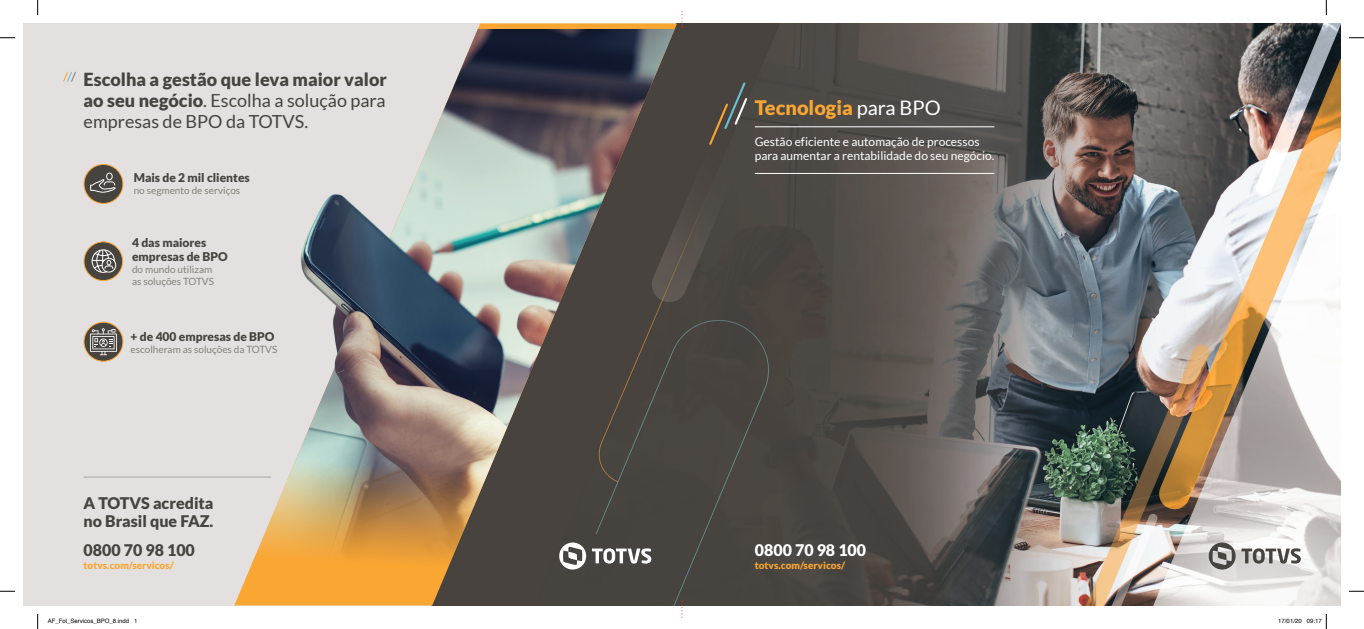
<style>
.page{position:relative;width:1364px;height:629px;background:#fff}
.page>*{position:absolute;margin:0;border:0;box-sizing:border-box;transform-origin:0 0}
.t1{font:900 20px "Lato";color:#faa633}
.t2{font:900 18px/21px "Lato";color:#47433e;text-align:justify}
.t3{font:900 16px "Lato";color:#47433e}
.t4{font:900 16px "Lato";color:#fff}
.t5{font:12px/14px "Lato";color:#fff}
.t6{font:900 12px "Lato";color:#47433e}
.t7{font:10px "Lato";color:#87807a}
.t8{font:900 10px "Lato";color:#faa633}
.t9{font:6px "Helvetica";color:#000}
.s1{font-weight:400}
.s2{font-weight:400;color:#fff}
</style>
<div class="page">
<img style="left:24px;top:24px;width:1316px;height:581px">
<svg style="left:234px;top:24px;width:443px;height:581px;background:#bb9e7a"></svg>
<img style="left:244px;top:29px;width:433px;height:554px">
<img style="left:244px;top:29px;width:245px;height:418px">
<hr style="left:755px;top:126px;width:239px;height:1px;background:#fff">
<hr style="left:755px;top:173px;width:239px;height:1px;background:#fff">
<svg style="left:63px;top:72px;width:13px;height:10px"></svg>
<svg style="left:1209px;top:542px;width:92px;height:27px"></svg>
<svg style="left:592px;top:548px;width:59px;height:15px"></svg>
<svg style="left:559px;top:542px;width:27px;height:27px"></svg>
<hr style="left:84px;top:476px;width:187px;height:1px;background:#aca5a3">
<div style="left:84px;top:164px;width:39px;height:39px;background:#47433e;border-radius:50%"></div>
<div style="left:84px;top:164px;width:39px;height:40px;border:1px solid #faa633;border-radius:50%"></div>
<svg style="left:89px;top:172px;width:27px;height:21px"></svg>
<div style="left:84px;top:242px;width:39px;height:38px;background:#47433e;border-radius:50%"></div>
<div style="left:84px;top:241px;width:39px;height:40px;border:1px solid #faa633;border-radius:50%"></div>
<svg style="left:91px;top:249px;width:26px;height:35px"></svg>
<svg style="left:84px;top:322px;width:39px;height:39px"></svg>
<div style="left:84px;top:321px;width:39px;height:40px;border:1px solid #faa633;border-radius:50%"></div>
<svg style="left:90px;top:328px;width:27px;height:27px"></svg>
<svg style="left:681px;top:11px;width:2px;height:16px"></svg>
<svg style="left:681px;top:600px;width:2px;height:18px"></svg>
<svg style="left:0;top:37px;width:15px;height:2px"></svg>
<svg style="left:1349px;top:37px;width:15px;height:2px"></svg>
<svg style="left:0;top:590px;width:15px;height:1px"></svg>
<svg style="left:1349px;top:590px;width:15px;height:1px"></svg>
<svg style="left:37px;top:0;width:2px;height:15px"></svg>
<svg style="left:37px;top:614px;width:2px;height:14px"></svg>
<svg style="left:1326px;top:0;width:1px;height:15px"></svg>
<svg style="left:1325px;top:614px;width:2px;height:14px"></svg>
<p class="t2" style="left:84px;top:69px;width:305px">Escolha a gestão que leva maior valor ao seu negócio<span class="s1">. Escolha a solução para empresas de BPO da TOTVS.</span></p>
<p class="t6" style="left:134px;top:170px;width:118px">Mais de 2 mil clientes</p>
<p class="t7" style="left:134px;top:184px;width:108px">no segmento de serviços</p>
<p class="t6" style="left:132px;top:235px;width:76px">4 das maiores</p>
<p class="t6" style="left:132px;top:249px;width:97px">empresas de BPO</p>
<p class="t7" style="left:132px;top:264px;width:82px">do mundo utilizam</p>
<p class="t7" style="left:132px;top:276px;width:83px">as soluções TOTVS</p>
<p class="t6" style="left:131px;top:329px;width:145px">+ de 400 empresas de BPO</p>
<p class="t7" style="left:131px;top:343px;width:148px">escolheram as soluções da TOTVS</p>
<p class="t3" style="left:84px;top:493px;width:132px">A TOTVS acredita</p>
<p class="t3" style="left:84px;top:511px;width:131px">no Brasil que FAZ.</p>
<p class="t3" style="left:84px;top:540px;width:113px">0800 70 98 100</p>
<p class="t8" style="left:84px;top:558px;width:92px">totvs.com/servicos/</p>
<p class="t1" style="left:755px;top:95px;width:187px">Tecnologia <span class="s2">para BPO</span></p>
<p class="t5" style="left:755px;top:135px;width:241px">Gestão eficiente e automação de processos para aumentar a rentabilidade do seu negócio.</p>
<p class="t4" style="left:755px;top:540px;width:113px">0800 70 98 100</p>
<p class="t8" style="left:755px;top:558px;width:92px">totvs.com/servicos/</p>
<p class="t9" style="left:48px;top:615px;width:91px">AF_Fol_Servicos_BPO_8.indd 1</p>
<p class="t9" style="left:1278px;top:615px;width:45px">17/01/20 09:17</p>
</div>
